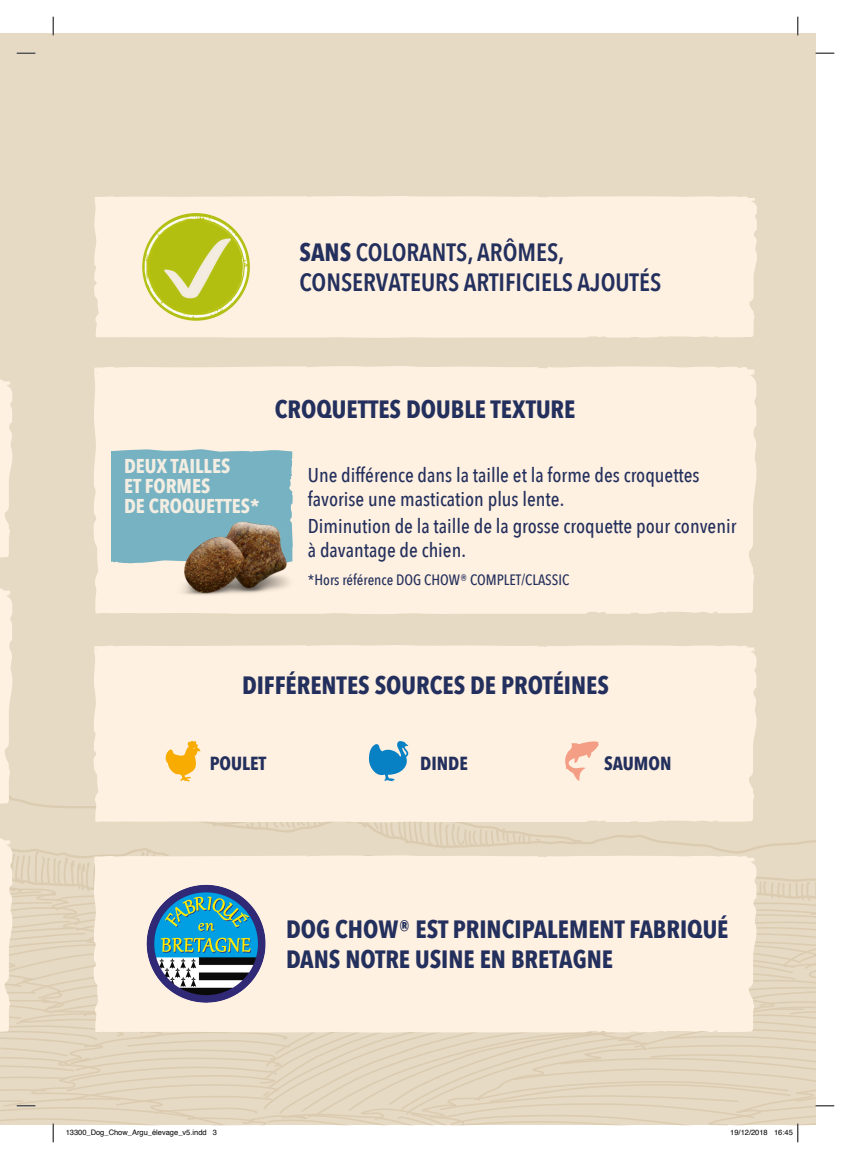
<style>
.page{position:relative;width:851px;height:1159px;background:#fff}
.page>*{position:absolute;margin:0;border:0;box-sizing:border-box;transform-origin:0 0}
.t1{font:700 25px/30px "Avenir Next Condensed";color:#232f5d}
.t2{font:600 25px/30px "Avenir Next Condensed";color:#232f5d}
.t3{font:500 20px/24px "Avenir Next Condensed";color:#232f5d}
.t4{font:700 20px/20px "Avenir Next Condensed";color:#f3ede2}
.t5{font:700 18.88px "Avenir Next Condensed";color:#232f5d}
.t6{font:500 15px "Avenir Next Condensed";color:#232f5d}
.t7{font:7.5px "Helvetica";color:#000}
.s1{font-weight:700}
</style>
<div class="page">
<div style="left:0;top:34px;width:815px;height:1091px;background:#e6dac4"></div>
<svg style="left:0;top:379px;width:12px;height:178px"></svg>
<div style="left:94px;top:196px;width:663px;height:142px;background:#fff1e1"></div>
<img style="left:142px;top:213px;width:108px;height:108px;border-radius:54px">
<div style="left:93px;top:366px;width:664px;height:221px;background:#fff1e1"></div>
<div style="left:112px;top:449px;width:181px;height:114px;background:#77b2c2"></div>
<img style="left:152px;top:507px;width:145px;height:80px">
<svg style="left:17px;top:52px;width:18px;height:2px"></svg>
<svg style="left:815px;top:52px;width:19px;height:2px"></svg>
<svg style="left:52px;top:17px;width:2px;height:18px"></svg>
<svg style="left:796px;top:17px;width:2px;height:18px"></svg>
<svg style="left:0;top:587px;width:834px;height:555px"></svg>
<p class="t2" style="left:299px;top:236px;width:363px"><span class="s1">SANS</span> COLORANTS, ARÔMES,<br>CONSERVATEURS ARTIFICIELS AJOUTÉS</p>
<p class="t4" style="left:124px;top:455px;width:137px">DEUX TAILLES<br>ET FORMES<br>DE CROQUETTES*</p>
<p class="t1" style="left:275px;top:394px;width:302px">CROQUETTES DOUBLE TEXTURE</p>
<p class="t3" style="left:308px;top:462px;width:393px">Une différence dans la taille et la forme des croquettes favorise une mastication plus lente.</p>
<p class="t3" style="left:308px;top:514px;width:430px">Diminution de la taille de la grosse croquette pour convenir à davantage de chien.</p>
<p class="t6" style="left:308px;top:571px;width:263px">*Hors référence DOG CHOW® COMPLET/CLASSIC</p>
<p class="t1" style="left:242px;top:670px;width:368px">DIFFÉRENTES SOURCES DE PROTÉINES</p>
<p class="t5" style="left:210px;top:752px;width:58px">POULET</p>
<p class="t5" style="left:420px;top:752px;width:49px">DINDE</p>
<p class="t5" style="left:604px;top:752px;width:69px">SAUMON</p>
<p class="t1" style="left:286px;top:914px;width:444px">DOG CHOW® EST PRINCIPALEMENT FABRIQUÉ<br>DANS NOTRE USINE EN BRETAGNE</p>
<p class="t7" style="left:66px;top:1126px;width:153px">13300_Dog_Chow_Argu_élevage_v5.indd 3</p>
<p class="t7" style="left:730px;top:1126px;width:64px">19/12/2018 16:45</p>
</div>
